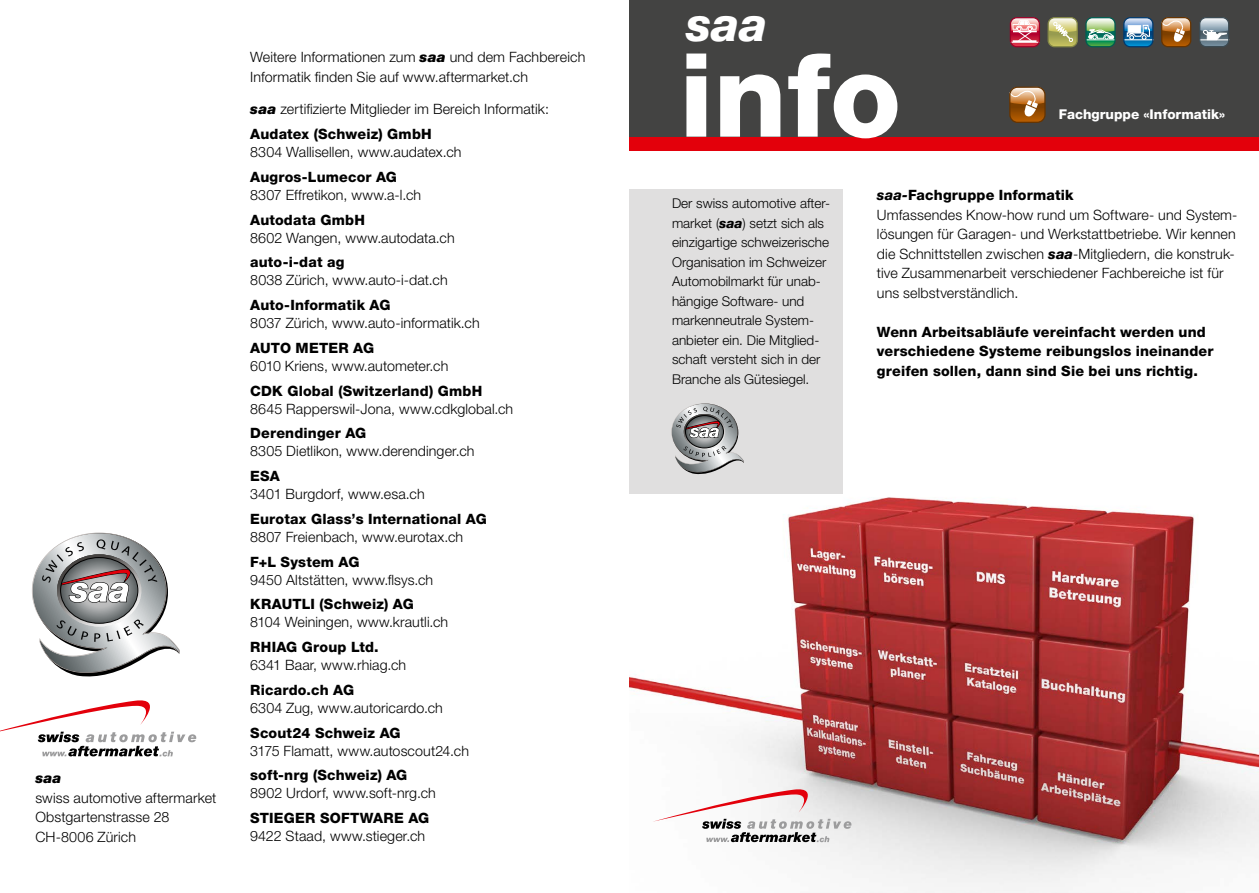
<style>
.page{position:relative;width:1259px;height:893px;background:#fff}
.page>*{position:absolute;margin:0;border:0;box-sizing:border-box;transform-origin:0 0}
.t1{font:800 116.4px "Helvetica Neue";color:#fff}
.t2{font:italic 800 46.95px "Helvetica Neue";color:#fff}
.t3{font:300 14.25px/19.5px "Helvetica Neue";letter-spacing:.01em;color:#000}
.t4{font:800 14.25px/19.5px "Helvetica Neue";letter-spacing:.01em;color:#000}
.t5{font:italic 900 14.25px "Helvetica Neue";color:#000}
.t6{font:300 13.5px/19.5px "Helvetica Neue";color:#000}
.t7{font:800 13.5px "Helvetica Neue";color:#fff}
.s1{font-weight:900;font-style:italic}
.s2{font-weight:800}
.s3{font-weight:800;font-style:italic}
</style>
<div class="page">
<img style="left:629px;top:493px;width:630px;height:400px">
<div style="left:629px;top:189px;width:214px;height:304px;background:#e0dfdf"></div>
<svg style="left:671px;top:403px;width:73px;height:72px"></svg>
<svg style="left:652px;top:786px;width:199px;height:56px"></svg>
<svg style="left:0;top:700px;width:196px;height:56px"></svg>
<svg style="left:32px;top:533px;width:148px;height:144px"></svg>
<div style="left:630px;top:0;width:629px;height:137px;background:#434342"></div>
<div style="left:630px;top:137px;width:629px;height:14px;background:#e3000b"></div>
<svg style="left:1011px;top:19px;width:27px;height:28px"></svg>
<hr style="left:1012px;top:40px;width:24px;height:2px;background:#fff">
<div style="left:1009px;top:17px;width:31px;height:30px;border:1px solid #9d0027;border-radius:6px"></div>
<svg style="left:1049px;top:19px;width:27px;height:28px"></svg>
<div style="left:1047px;top:17px;width:31px;height:30px;border:1px solid #848846;border-radius:6px"></div>
<svg style="left:1087px;top:19px;width:28px;height:28px"></svg>
<div style="left:1085px;top:17px;width:30px;height:30px;border:1px solid #005d50;border-radius:6px"></div>
<svg style="left:1125px;top:19px;width:28px;height:28px"></svg>
<hr style="left:1123px;top:39px;width:30px;height:1px;background:#fff">
<div style="left:1123px;top:17px;width:30px;height:30px;border:1px solid #00396d;border-radius:6px"></div>
<svg style="left:1163px;top:17px;width:26px;height:30px"></svg>
<div style="left:1161px;top:17px;width:30px;height:30px;border:1px solid #673400;border-radius:6px"></div>
<svg style="left:1201px;top:19px;width:26px;height:26px"></svg>
<hr style="left:1199px;top:39px;width:30px;height:1px;background:#fff">
<div style="left:1199px;top:17px;width:30px;height:30px;border:1px solid #3b4a52;border-radius:6px"></div>
<svg style="left:1011px;top:87px;width:34px;height:34px"></svg>
<div style="left:1009px;top:87px;width:36px;height:36px;border:1px solid #673400;border-radius:8px"></div>
<p class="t5" style="left:35px;top:769px;width:28px">saa</p>
<p class="t3" style="left:35px;top:787px;width:182px">swiss automotive aftermarket<br>Obstgartenstrasse 28<br>CH-8006 Zürich</p>
<p class="t3" style="left:250px;top:47px;width:336px">Weitere Informationen zum <span class="s1">saa</span> und dem Fachbereich<br>Informatik finden Sie auf www.aftermarket.ch</p>
<p class="t3" style="left:250px;top:97px;width:300px;line-height:24.8px"><span class="s1">saa</span> zertifizierte Mitglieder im Bereich Informatik:<br><span class="s2">Audatex (Schweiz) GmbH</span></p>
<p class="t3" style="left:250px;top:142px;width:213px">8304 Wallisellen, www.audatex.ch</p>
<p class="t4" style="left:250px;top:167px;width:148px">Augros-Lumecor AG</p>
<p class="t3" style="left:250px;top:185px;width:172px">8307 Effretikon, www.a-l.ch</p>
<p class="t4" style="left:250px;top:210px;width:116px">Autodata GmbH</p>
<p class="t3" style="left:250px;top:227px;width:206px">8602 Wangen, www.autodata.ch</p>
<p class="t4" style="left:250px;top:252px;width:96px">auto-i-dat ag</p>
<p class="t3" style="left:250px;top:270px;width:199px">8038 Zürich, www.auto-i-dat.ch</p>
<p class="t4" style="left:250px;top:295px;width:142px">Auto-Informatik AG</p>
<p class="t3" style="left:250px;top:313px;width:231px">8037 Zürich, www.auto-informatik.ch</p>
<p class="t4" style="left:250px;top:338px;width:125px">AUTO METER AG</p>
<p class="t3" style="left:250px;top:356px;width:200px">6010 Kriens, www.autometer.ch</p>
<p class="t4" style="left:250px;top:381px;width:234px">CDK Global (Switzerland) GmbH</p>
<p class="t3" style="left:250px;top:398px;width:264px">8645 Rapperswil-Jona, www.cdkglobal.ch</p>
<p class="t4" style="left:250px;top:423px;width:118px">Derendinger AG</p>
<p class="t3" style="left:250px;top:441px;width:226px">8305 Dietlikon, www.derendinger.ch</p>
<p class="t4" style="left:250px;top:466px;width:31px">ESA</p>
<p class="t3" style="left:250px;top:484px;width:176px">3401 Burgdorf, www.esa.ch</p>
<p class="t4" style="left:250px;top:509px;width:238px">Eurotax Glass’s International AG</p>
<p class="t3" style="left:250px;top:527px;width:214px">8807 Freienbach, www.eurotax.ch</p>
<p class="t4" style="left:250px;top:552px;width:111px">F+L System AG</p>
<p class="t3" style="left:250px;top:569px;width:185px">9450 Altstätten, www.flsys.ch</p>
<p class="t4" style="left:250px;top:594px;width:165px">KRAUTLI (Schweiz) AG</p>
<p class="t3" style="left:250px;top:612px;width:200px">8104 Weiningen, www.krautli.ch</p>
<p class="t4" style="left:250px;top:637px;width:130px">RHIAG Group Ltd.</p>
<p class="t3" style="left:250px;top:655px;width:158px">6341 Baar, www.rhiag.ch</p>
<p class="t4" style="left:250px;top:680px;width:105px">Ricardo.ch AG</p>
<p class="t3" style="left:250px;top:698px;width:194px">6304 Zug, www.autoricardo.ch</p>
<p class="t4" style="left:250px;top:723px;width:152px">Scout24 Schweiz AG</p>
<p class="t3" style="left:250px;top:740px;width:220px">3175 Flamatt, www.autoscout24.ch</p>
<p class="t4" style="left:250px;top:765px;width:159px">soft-nrg (Schweiz) AG</p>
<p class="t3" style="left:250px;top:783px;width:187px">8902 Urdorf, www.soft-nrg.ch</p>
<p class="t4" style="left:250px;top:808px;width:181px">STIEGER SOFTWARE AG</p>
<p class="t3" style="left:250px;top:826px;width:176px">9422 Staad, www.stieger.ch</p>
<h2 class="t2" style="left:686px;top:-4px;width:82px">saa</h2>
<h1 class="t1" style="left:679px;top:26px;width:223px">info</h1>
<p class="t7" style="left:1058px;top:107px;width:168px">Fachgruppe «Informatik»</p>
<p class="t6" style="left:672px;top:194px;width:160px">Der swiss automotive after&shy;market (<span class="s3">saa</span>) setzt sich als einzigartige schweizerische<br>Organisation im Schweizer<br>Automobilmarkt für unab&shy;hängige Software- und markenneutrale System&shy;anbieter ein. Die Mitglied&shy;schaft versteht sich in der<br>Branche als Gütesiegel.</p>
<p class="t3" style="left:877px;top:185px;width:362px"><span class="s3">saa-</span><span class="s2">Fachgruppe Informatik<br></span>Umfassendes Know-how rund um Software- und System&shy;lösungen für Garagen- und Werkstattbetriebe. Wir kennen die Schnittstellen zwischen <span class="s3">saa</span>-Mitgliedern, die konstruk&shy;tive Zusammenarbeit verschiedener Fachbereiche ist für uns selbstverständlich.</p>
<p class="t4" style="left:877px;top:322px;width:338px">Wenn Arbeitsabläufe vereinfacht werden und verschiedene Systeme reibungslos ineinander greifen sollen, dann sind Sie bei uns richtig.</p>
</div>
